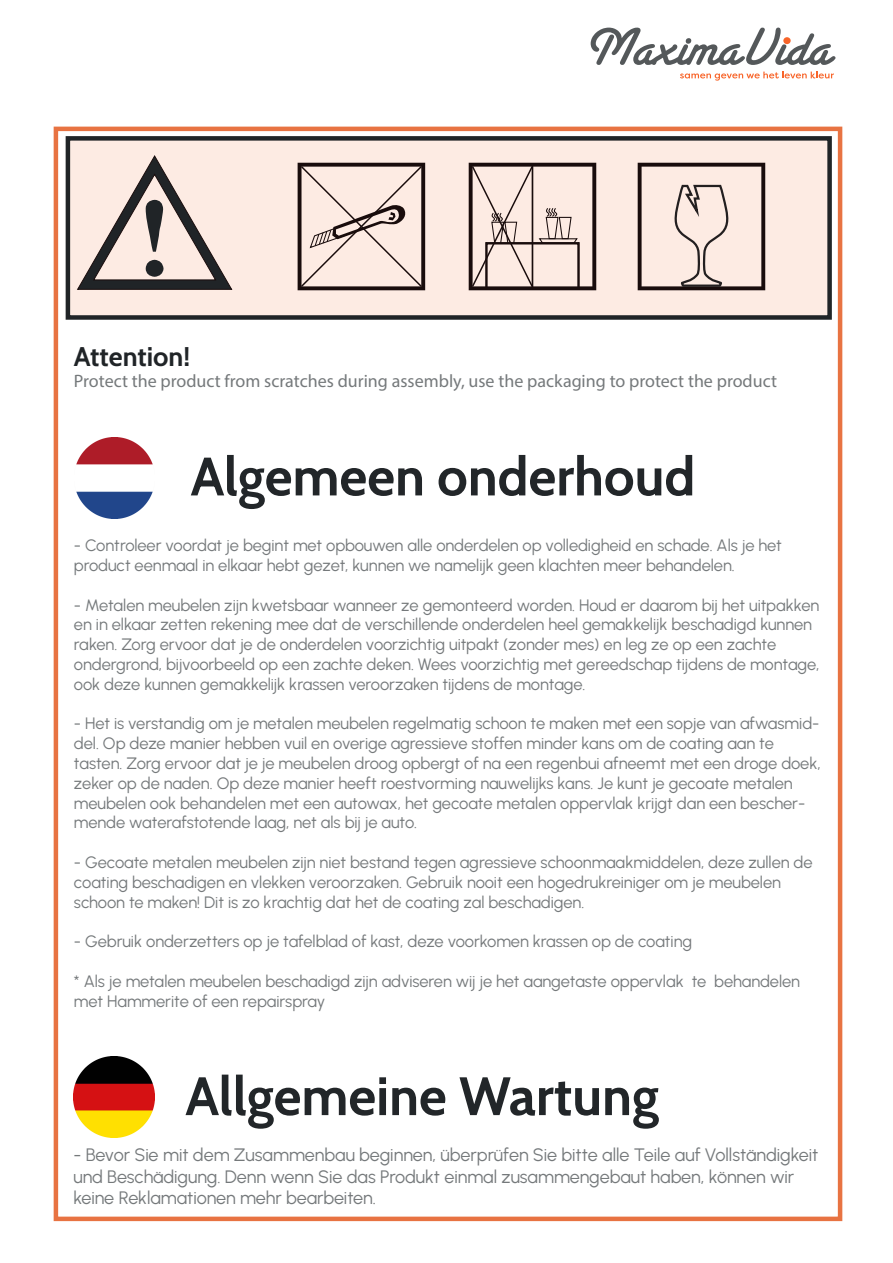
<style>
.page{position:relative;width:893px;height:1263px;background:#fff}
.page>*{position:absolute;margin:0;border:0;box-sizing:border-box;transform-origin:0 0}
.t1{font:54px "Cabin";color:#202427}
.t2{font:27px "Cabin";color:#202427}
.t3{font:18px/21.6px "Urbanist";letter-spacing:-.005em;color:#75797b}
.t4{font:18px "Myriad Pro";color:#75797b}
.t5{font:16.5px/19.8px "Urbanist";letter-spacing:-.005em;color:#75797b}
</style>
<div class="page">
<svg style="left:591px;top:28px;width:244px;height:37px"></svg>
<div style="left:783px;top:37px;width:8px;height:7px;background:#f86429;border-radius:50%"></div>
<svg style="left:680px;top:72px;width:154px;height:9px"></svg>
<img style="left:76px;top:437px;width:77px;height:81px">
<img style="left:73px;top:1057px;width:81px;height:81px">
<div style="left:66px;top:136px;width:766px;height:184px;background:#fdebe3;border:4px solid #202427"></div>
<svg style="left:638px;top:163px;width:127px;height:127px"></svg>
<div style="left:54px;top:127px;width:788px;height:1094px;border:4px solid #e87342"></div>
<svg style="left:77px;top:156px;width:155px;height:134px"></svg>
<svg style="left:298px;top:163px;width:127px;height:127px"></svg>
<svg style="left:469px;top:163px;width:127px;height:127px"></svg>
<h2 class="t2" style="left:74px;top:335px;width:118px">Attention!</h2>
<p class="t4" style="left:74px;top:370px;width:704px">Protect the product from scratches during assembly, use the packaging to protect the product</p>
<h1 class="t1" style="left:191px;top:434px;width:506px">Algemeen onderhoud</h1>
<p class="t5" style="left:74px;top:535px;width:709px">- Controleer voordat je begint met opbouwen alle onderdelen op volledigheid en schade. Als je het product eenmaal in elkaar hebt gezet, kunnen we namelijk geen klachten meer behandelen.</p>
<p class="t5" style="left:74px;top:594px;width:747px">- Metalen meubelen zijn kwetsbaar wanneer ze gemonteerd worden. Houd er daarom bij het uitpakken en in elkaar zetten rekening mee dat de verschillende onderdelen heel gemakkelijk beschadigd kunnen raken. Zorg ervoor dat je de onderdelen voorzichtig uitpakt (zonder mes) en leg ze op een zachte ondergrond, bijvoorbeeld op een zachte deken. Wees voorzichtig met gereedschap tijdens de montage, ook deze kunnen gemakkelijk krassen veroorzaken tijdens de montage.</p>
<p class="t5" style="left:74px;top:713px;width:748px">- Het is verstandig om je metalen meubelen regelmatig schoon te maken met een sopje van afwasmid&shy;del. Op deze manier hebben vuil en overige agressieve stoffen minder kans om de coating aan te tasten. Zorg ervoor dat je je meubelen droog opbergt of na een regenbui afneemt met een droge doek, zeker op de naden. Op deze manier heeft roestvorming nauwelijks kans. Je kunt je gecoate metalen meubelen ook behandelen met een autowax, het gecoate metalen oppervlak krijgt dan een bescher&shy;mende waterafstotende laag, net als bij je auto.</p>
<p class="t5" style="left:74px;top:852px;width:740px">- Gecoate metalen meubelen zijn niet bestand tegen agressieve schoonmaakmiddelen, deze zullen de coating beschadigen en vlekken veroorzaken. Gebruik nooit een hogedrukreiniger om je meubelen schoon te maken! Dit is zo krachtig dat het de coating zal beschadigen.</p>
<p class="t5" style="left:74px;top:931px;width:620px">- Gebruik onderzetters op je tafelblad of kast, deze voorkomen krassen op de coating</p>
<p class="t5" style="left:74px;top:971px;width:728px">* Als je metalen meubelen beschadigd zijn adviseren wij je het aangetaste oppervlak te behandelen met Hammerite of een repairspray</p>
<h1 class="t1" style="left:185px;top:1054px;width:475px">Allgemeine Wartung</h1>
<p class="t3" style="left:73px;top:1143px;width:746px">- Bevor Sie mit dem Zusammenbau beginnen, überprüfen Sie bitte alle Teile auf Vollständigkeit und Beschädigung. Denn wenn Sie das Produkt einmal zusammengebaut haben, können wir keine Reklamationen mehr bearbeiten.</p>
</div>
